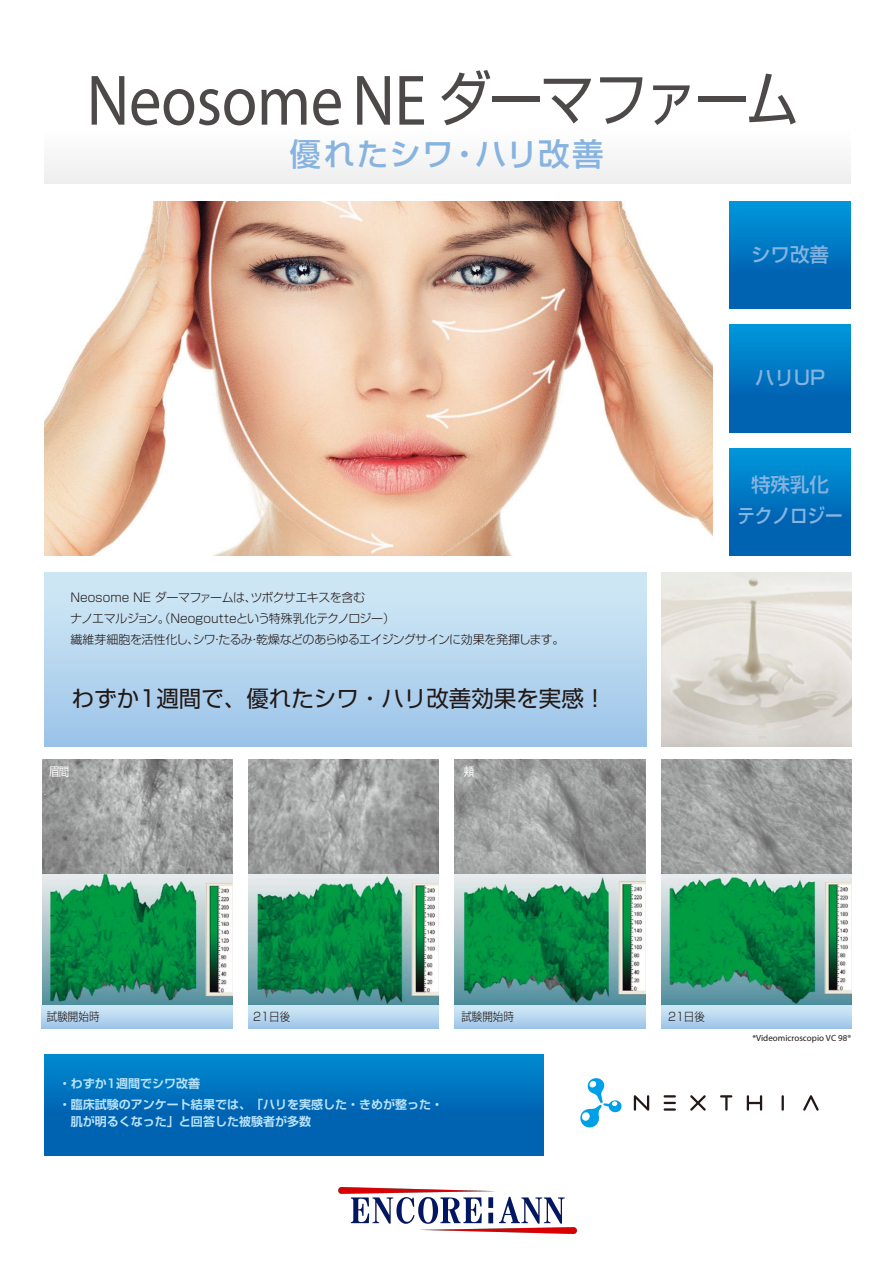
<style>
.page{position:relative;width:893px;height:1263px;background:#fff}
.page>*{position:absolute;margin:0;border:0;box-sizing:border-box;transform-origin:0 0}
.t1{font:72px "Myriad Pro";letter-spacing:-.005em;color:#4c4948;scale:.9 1}
.t2{font:500 31.5px "Shin Go Pro";letter-spacing:.04em;color:#86b3e0}
.t3{font:22.5px "Shin Go Pro";color:#221815}
.t4{font:500 19.5px/30.8px "Shin Go Pro";color:#86b3e0;text-align:center}
.t5{font:300 12px/21.3px "Shin Go Pro";letter-spacing:-.035em;color:#221815}
.t6{font:700 12px/21.3px "Shin Go Pro De";color:#bae3f9}
.t7{font:300 11.7px "Shin Go Pro";color:#221815;scale:.9 1}
.t8{font:11.7px "Shin Go Pro";color:#fff;scale:.9 1}
.t9{font:9px "Myriad Pro";color:#221815}
.s1{font-family:"Shin Go Pro";font-size:59.7px}
</style>
<div class="page">
<div style="left:730px;top:201px;width:120px;height:108px;background:linear-gradient(to bottom,#0093d8,#0058aa)"></div>
<div style="left:44px;top:62px;width:806px;height:121px;background:linear-gradient(to right,#fbfbfb,#fbfbfb)"></div>
<div style="left:44px;top:573px;width:602px;height:174px;background:linear-gradient(to bottom,#d3eaf6,#9cc4e9)"></div>
<div style="left:730px;top:448px;width:120px;height:108px;background:linear-gradient(to bottom,#0093d8,#0058aa)"></div>
<div style="left:730px;top:325px;width:120px;height:107px;background:linear-gradient(to bottom,#0093d7,#0057a9)"></div>
<div style="left:44px;top:1054px;width:499px;height:101px;background:linear-gradient(to bottom,#0084cc,#0059aa)"></div>
<svg style="left:634px;top:1095px;width:15px;height:16px"></svg>
<svg style="left:664px;top:1095px;width:12px;height:16px"></svg>
<svg style="left:690px;top:1095px;width:16px;height:16px"></svg>
<svg style="left:747px;top:1095px;width:15px;height:16px"></svg>
<svg style="left:782px;top:1095px;width:2px;height:16px"></svg>
<svg style="left:720px;top:1095px;width:12px;height:16px"></svg>
<svg style="left:803px;top:1095px;width:16px;height:16px"></svg>
<svg style="left:580px;top:1078px;width:42px;height:50px"></svg>
<div style="left:582px;top:1112px;width:8px;height:9px;background:#fff;border-radius:50%"></div>
<img style="left:662px;top:573px;width:189px;height:174px">
<img style="left:44px;top:201px;width:669px;height:355px">
<img style="left:455px;top:874px;width:190px;height:131px">
<img style="left:455px;top:760px;width:190px;height:114px">
<svg style="left:455px;top:1005px;width:190px;height:23px;background:#b9d7ef"></svg>
<img style="left:248px;top:874px;width:191px;height:131px">
<img style="left:248px;top:760px;width:191px;height:114px">
<svg style="left:248px;top:1005px;width:191px;height:23px;background:#b9d7ef"></svg>
<img style="left:661px;top:869px;width:190px;height:136px">
<img style="left:662px;top:759px;width:189px;height:115px">
<svg style="left:661px;top:1005px;width:190px;height:23px;background:#b9d7ef"></svg>
<img style="left:42px;top:874px;width:190px;height:131px">
<img style="left:42px;top:760px;width:190px;height:114px">
<svg style="left:41px;top:1005px;width:191px;height:23px;background:#b9d7ef"></svg>
<img style="left:338px;top:1187px;width:239px;height:47px">
<h1 class="t1" style="left:87px;top:56px;width:793px">Neosome NE <span class="s1">ダーマファーム</span></h1>
<h2 class="t2" style="left:289px;top:128px;width:316px">優れたシワ・ハリ改善</h2>
<p class="t5" style="left:70px;top:585px;width:495px">Neosome NE ダーマファームは、ツボクサエキスを含む<br>ナノエマルジョン。（Neogoutteという特殊乳化テクノロジー）<br>繊維芽細胞を活性化し、シワ・たるみ・乾燥などのあらゆるエイジングサインに効果を発揮します。</p>
<h3 class="t3" style="left:72px;top:680px;width:536px">わずか1週間で、優れたシワ・ハリ改善効果を実感！</h3>
<p class="t8" style="left:49px;top:762px;width:24px">眉間</p>
<p class="t8" style="left:464px;top:762px;width:13px">頬</p>
<h3 class="t4" style="left:751px;top:237px;width:79px">シワ改善</h3>
<h3 class="t4" style="left:755px;top:360px;width:71px">ハリUP</h3>
<h3 class="t4" style="left:737px;top:467px;width:107px">特殊乳化<br>テクノロジー</h3>
<p class="t7" style="left:47px;top:1007px;width:60px">試験開始時</p>
<p class="t7" style="left:253px;top:1007px;width:43px">21日後</p>
<p class="t7" style="left:461px;top:1007px;width:60px">試験開始時</p>
<p class="t7" style="left:668px;top:1007px;width:43px">21日後</p>
<p class="t6" style="left:59px;top:1071px;width:386px">・わずか1週間でシワ改善<br>・臨床試験のアンケート結果では、「ハリを実感した・きめが整った・</p>
<p class="t6" style="left:71px;top:1109px;width:241px">肌が明るくなった」と回答した被験者が多数</p>
<p class="t9" style="left:752px;top:1032px;width:100px">*Videomicroscopio VC 98®</p>
</div>
